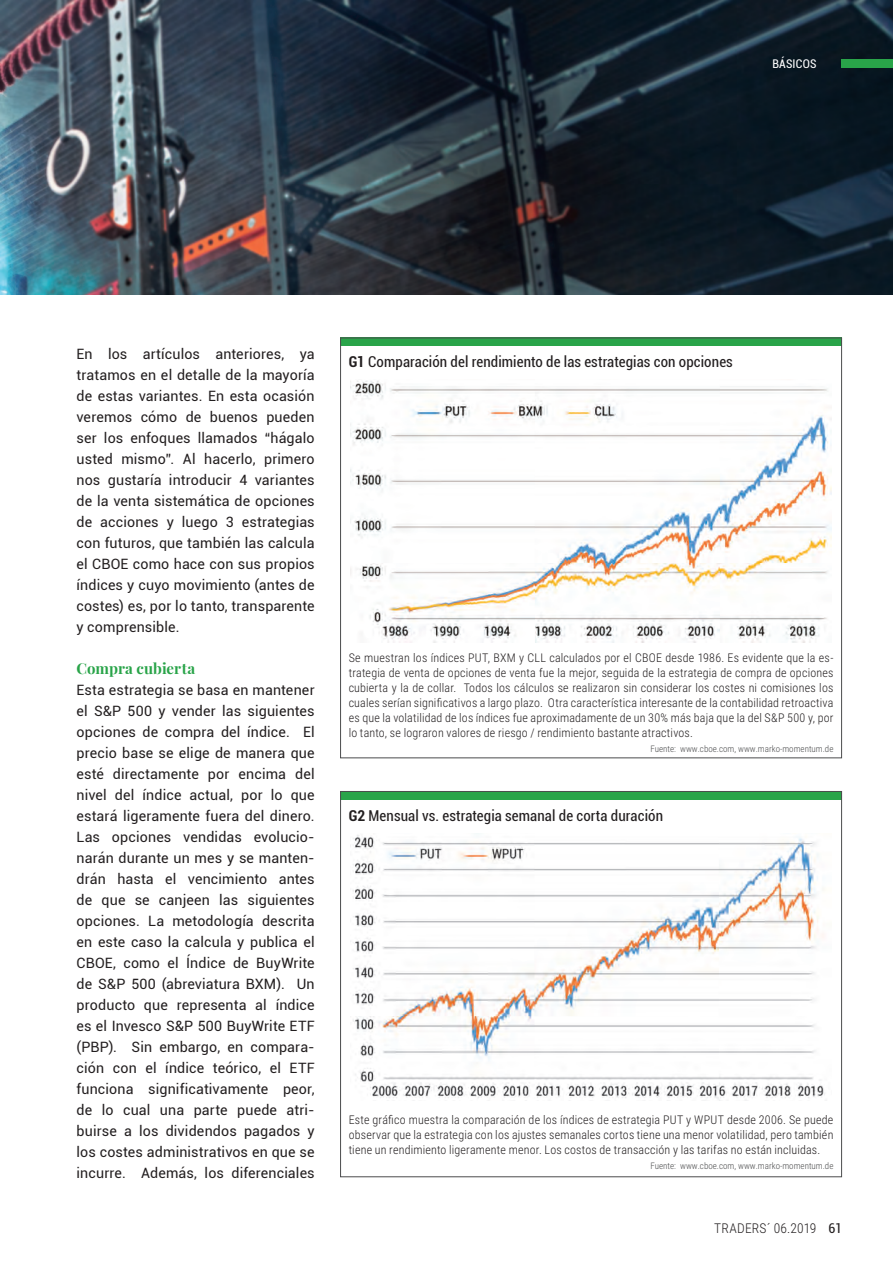
<style>
.page{position:relative;width:893px;height:1263px;background:#fff}
.page>*{position:absolute;margin:0;border:0;box-sizing:border-box;transform-origin:0 0}
.T-headline_pic{font:condensed 15px "Roboto";letter-spacing:.005em;color:#231f20}
.T-bodytext{font:700 15px "Playfair Display";color:#29a449}
.T-bodytext-2{font:14.25px/21px "Roboto";letter-spacing:.01em;color:#231f20;text-align:justify}
.T-number_of_pages{font:300 13.5px "Roboto Condensed";letter-spacing:.015em;color:#231f20}
.t1{font:condensed 13.5px "Roboto";color:#231f20}
.T-legend_pic{font:300 12px/15px "Roboto Condensed";letter-spacing:.015em;color:#231f20;text-align:justify}
.T-category{font:condensed 12px "Roboto";letter-spacing:.015em;color:#fff}
.T-legend_pic-2{font:300 9px "Roboto Condensed";color:#4b4c4d}
.s1{font-weight:700}
</style>
<div class="page">
<img style="left:0;top:0;width:893px;height:295px">
<div style="left:842px;top:60px;width:51px;height:8px;background:#29a449"></div>
<div style="left:340px;top:338px;width:502px;height:8px;background:#29a449"></div>
<img style="left:351px;top:380px;width:480px;height:262px">
<div style="left:340px;top:791px;width:502px;height:9px;background:#29a449"></div>
<img style="left:353px;top:833px;width:472px;height:267px">
<p class="T-category" style="left:772px;top:55px;width:46px">BÁSICOS</p>
<p class="T-bodytext-2" style="left:77px;top:342px;width:240px">En los artículos anteriores, ya tratamos en el detalle de la mayoría de estas variantes. En esta ocasión veremos cómo de buenos pueden ser los enfoques llamados “hágalo usted mismo”. Al hacerlo, primero nos gustaría introducir 4 variantes de la venta sistemática de opciones de acciones y luego 3 estrategias con futuros, que también las calcula el CBOE como hace con sus propios índices y cuyo movimiento (antes de costes) es, por lo tanto, transparente y comprensible.</p>
<p class="T-bodytext" style="left:77px;top:658px;width:120px">Compra cubierta</p>
<p class="T-bodytext-2" style="left:77px;top:678px;width:240px">Esta estrategia se basa en mantener el S&amp;P 500 y vender las siguientes opciones de compra del índice. El precio base se elige de manera que esté directamente por encima del nivel del índice actual, por lo que estará ligeramente fuera del dinero.<br>Las opciones vendidas evolucio&shy;narán durante un mes y se manten&shy;drán hasta el vencimiento antes de que se canjeen las siguientes opciones. La metodología descrita en este caso la calcula y publica el CBOE, como el Índice de BuyWrite de S&amp;P 500 (abreviatura BXM). Un producto que representa al índice es el Invesco S&amp;P 500 BuyWrite ETF (PBP). Sin embargo, en compara&shy;ción con el índice teórico, el ETF funciona significativamente peor, de lo cual una parte puede atri&shy;buirse a los dividendos pagados y los costes administrativos en que se incurre. Además, los diferenciales</p>
<p class="T-headline_pic" style="left:349px;top:352px;width:386px"><span class="s1">G1</span> Comparación del rendimiento de las estrategias con opciones</p>
<p class="T-legend_pic" style="left:349px;top:650px;width:486px">Se muestran los índices PUT, BXM y CLL calculados por el CBOE desde 1986. Es evidente que la es&shy;trategia de venta de opciones de venta fue la mejor, seguida de la estrategia de compra de opciones cubierta y la de collar. Todos los cálculos se realizaron sin considerar los costes ni comisiones los cuales serían significativos a largo plazo. Otra característica interesante de la contabilidad retroactiva es que la volatilidad de los índices fue aproximadamente de un 30% más baja que la del S&amp;P 500 y, por lo tanto, se lograron valores de riesgo / rendimiento bastante atractivos.</p>
<p class="T-legend_pic-2" style="left:650px;top:742px;width:185px">Fuente: www.cboe.com, www.marko-momentum.de</p>
<p class="T-headline_pic" style="left:349px;top:805px;width:316px"><span class="s1">G2</span> Mensual vs. estrategia semanal de corta duración</p>
<p class="T-legend_pic" style="left:349px;top:1112px;width:486px">Este gráfico muestra la comparación de los índices de estrategia PUT y WPUT desde 2006. Se puede observar que la estrategia con los ajustes semanales cortos tiene una menor volatilidad, pero también tiene un rendimiento ligeramente menor. Los costos de transacción y las tarifas no están incluidas.</p>
<p class="T-legend_pic-2" style="left:650px;top:1159px;width:185px">Fuente: www.cboe.com, www.marko-momentum.de</p>
<p class="T-number_of_pages" style="left:714px;top:1219px;width:104px">TRADERS´ 06.2019</p>
<p class="t1" style="left:828px;top:1219px;width:15px">61</p>
</div>
